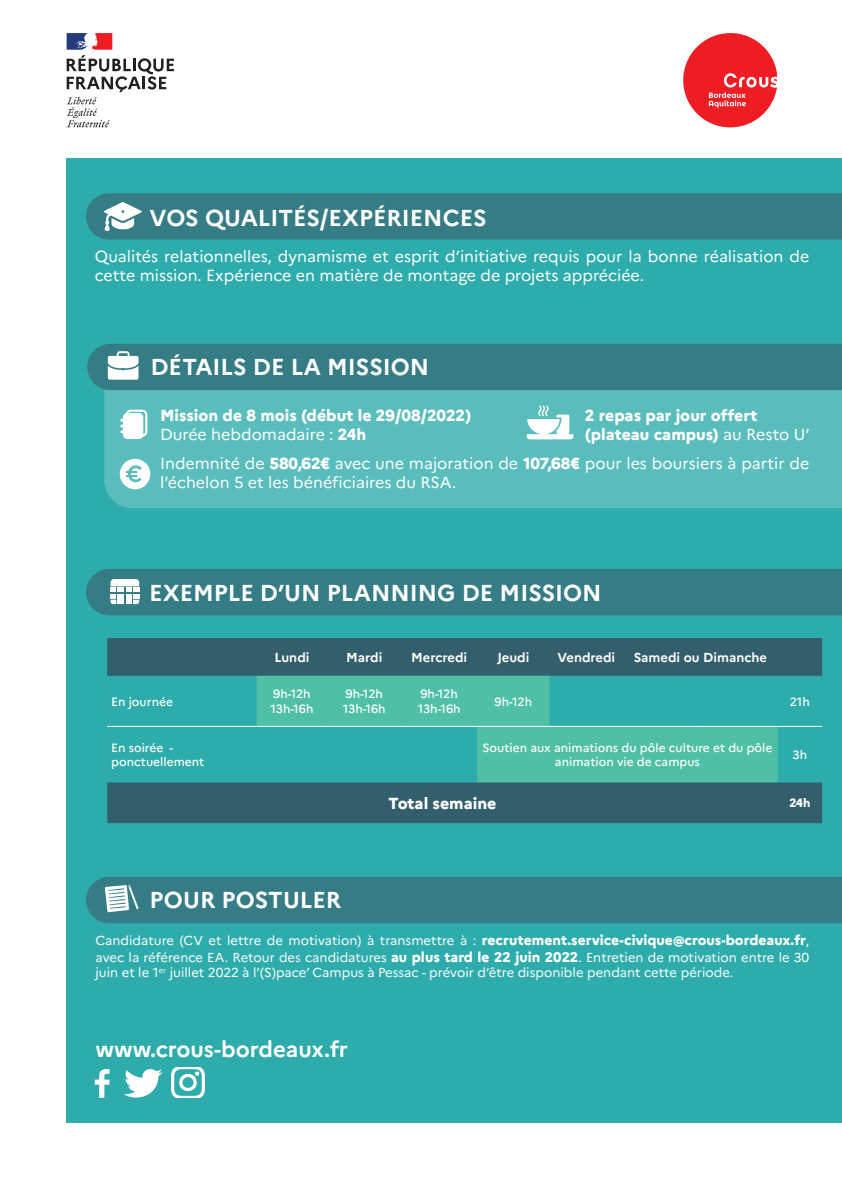
<style>
.page{position:relative;width:842px;height:1191px;background:#fff}
.page>*{position:absolute;margin:0;border:0;box-sizing:border-box;transform-origin:0 0}
.t1{font:700 23px "Marianne";color:#fff}
.t2{font:700 22.3px "Marianne";color:#fff}
.t3{font:16px/19.2px "Marianne";color:#fff}
.t4{font:800 16px "Marianne";color:#fff}
.t5{font:13px/16.8px "Marianne";color:#fff}
.t6{font:700 13px "Marianne";color:#fff}
.t7{font:500 12px/14.4px "Marianne";color:#fff}
.t8{font:800 12px "Marianne";color:#fff}
.s1{font-weight:400}
.s2{font-weight:800}
.s3{font-weight:800;font-size:14px}
</style>
<div class="page">
<div style="left:67px;top:159px;width:775px;height:964px;background:#2eacab"></div>
<div style="left:104px;top:390px;width:738px;height:118px;background:#59bdbc"></div>
<svg style="left:527px;top:405px;width:47px;height:34px;background:#b1e0df"></svg>
<svg style="left:95px;top:1069px;width:15px;height:28px"></svg>
<svg style="left:124px;top:1069px;width:38px;height:28px"></svg>
<img style="left:172px;top:1067px;width:32px;height:30px">
<svg style="left:86px;top:193px;width:756px;height:47px;background:#397f87"></svg>
<div style="left:86px;top:877px;width:756px;height:46px;background:#367c85"></div>
<div style="left:87px;top:344px;width:755px;height:46px;background:#367c85"></div>
<svg style="left:120px;top:459px;width:30px;height:30px"></svg>
<svg style="left:120px;top:410px;width:27px;height:29px"></svg>
<div style="left:86px;top:569px;width:756px;height:46px;background:#367c85"></div>
<div style="left:107px;top:638px;width:715px;height:38px;background:#335f6c"></div>
<svg style="left:257px;top:676px;width:521px;height:106px;fill:#4fbfa6"></svg>
<div style="left:107px;top:782px;width:715px;height:41px;background:#335f6c"></div>
<hr style="left:107px;top:726px;width:150px;height:1px;background:#fff">
<hr style="left:257px;top:726px;width:70px;height:1px;background:#fff">
<hr style="left:327px;top:726px;width:74px;height:1px;background:#fff">
<hr style="left:401px;top:726px;width:76px;height:1px;background:#fff">
<hr style="left:477px;top:726px;width:72px;height:1px;background:#fff">
<hr style="left:623px;top:726px;width:77px;height:1px;background:#fff">
<hr style="left:700px;top:726px;width:78px;height:1px;background:#fff">
<hr style="left:778px;top:726px;width:44px;height:1px;background:#fff">
<hr style="left:549px;top:726px;width:74px;height:1px;background:#fff">
<svg style="left:67px;top:33px;width:107px;height:94px"></svg>
<svg style="left:684px;top:33px;width:93px;height:94px"></svg>
<p class="t1" style="left:150px;top:203px;width:338px">VOS QUALITÉS/EXPÉRIENCES</p>
<p class="t3" style="left:95px;top:246px;width:716px">Qualités relationnelles, dynamisme et esprit d’initiative requis pour la bonne réalisation de cette mission. Expérience en matière de montage de projets appréciée.</p>
<p class="t1" style="left:150px;top:353px;width:280px">DÉTAILS DE LA MISSION</p>
<p class="t4" style="left:585px;top:405px;width:174px">2 repas par jour offert</p>
<p class="t4" style="left:585px;top:424px;width:226px">(plateau campus) <span class="s1">au Resto U’</span></p>
<p class="t3" style="left:160px;top:454px;width:651px">Indemnité de <span class="s2">580,62€</span> avec une majoration de <span class="s2">107,68€</span> pour les boursiers à partir de l’échelon 5 et les bénéficiaires du RSA.</p>
<p class="t4" style="left:160px;top:405px;width:313px">Mission de 8 mois (début le 29/08/2022)</p>
<p class="t3" style="left:160px;top:424px;width:208px">Durée hebdomadaire : <span class="s2">24h</span></p>
<p class="t1" style="left:149px;top:578px;width:454px">EXEMPLE D’UN PLANNING DE MISSION</p>
<p class="t7" style="left:111px;top:694px;width:63px">En journée</p>
<p class="t6" style="left:274px;top:649px;width:36px">Lundi</p>
<p class="t6" style="left:346px;top:649px;width:38px">Mardi</p>
<p class="t6" style="left:411px;top:649px;width:57px">Mercredi</p>
<p class="t6" style="left:497px;top:649px;width:33px">Jeudi</p>
<p class="t6" style="left:557px;top:649px;width:59px">Vendredi</p>
<p class="t6" style="left:634px;top:649px;width:135px">Samedi ou Dimanche</p>
<p class="t7" style="left:273px;top:687px;width:39px">9h-12h</p>
<p class="t7" style="left:271px;top:701px;width:44px">13h-16h</p>
<p class="t7" style="left:346px;top:687px;width:39px">9h-12h</p>
<p class="t7" style="left:343px;top:701px;width:44px">13h-16h</p>
<p class="t7" style="left:420px;top:687px;width:39px">9h-12h</p>
<p class="t7" style="left:418px;top:701px;width:44px">13h-16h</p>
<p class="t7" style="left:495px;top:694px;width:39px">9h-12h</p>
<p class="t7" style="left:790px;top:694px;width:22px">21h</p>
<p class="t7" style="left:111px;top:740px;width:95px">En soirée - ponctuellement</p>
<p class="t7" style="left:482px;top:740px;width:292px;text-align:center">Soutien aux animations du pôle culture et du pôle animation vie de campus</p>
<p class="t7" style="left:793px;top:747px;width:16px">3h</p>
<p class="t4" style="left:388px;top:793px;width:109px">Total semaine</p>
<p class="t8" style="left:789px;top:795px;width:23px">24h</p>
<p class="t1" style="left:150px;top:886px;width:193px">POUR POSTULER</p>
<p class="t5" style="left:95px;top:931px;width:715px">Candidature (CV et lettre de motivation) à transmettre à : <span class="s3">recrutement.service-civique@crous-bordeaux.fr</span>, avec la référence EA. Retour des candidatures <span class="s3">au plus tard le 22 juin 2022</span>. Entretien de motivation entre le 30</p>
<p class="t5" style="left:95px;top:964px;width:639px">juin et le 1<sup>er</sup> juillet 2022 à l’(S)pace’ Campus à Pessac - prévoir d’être disponible pendant cette période.</p>
<p class="t2" style="left:95px;top:1035px;width:254px">www.crous-bordeaux.fr</p>
</div>
